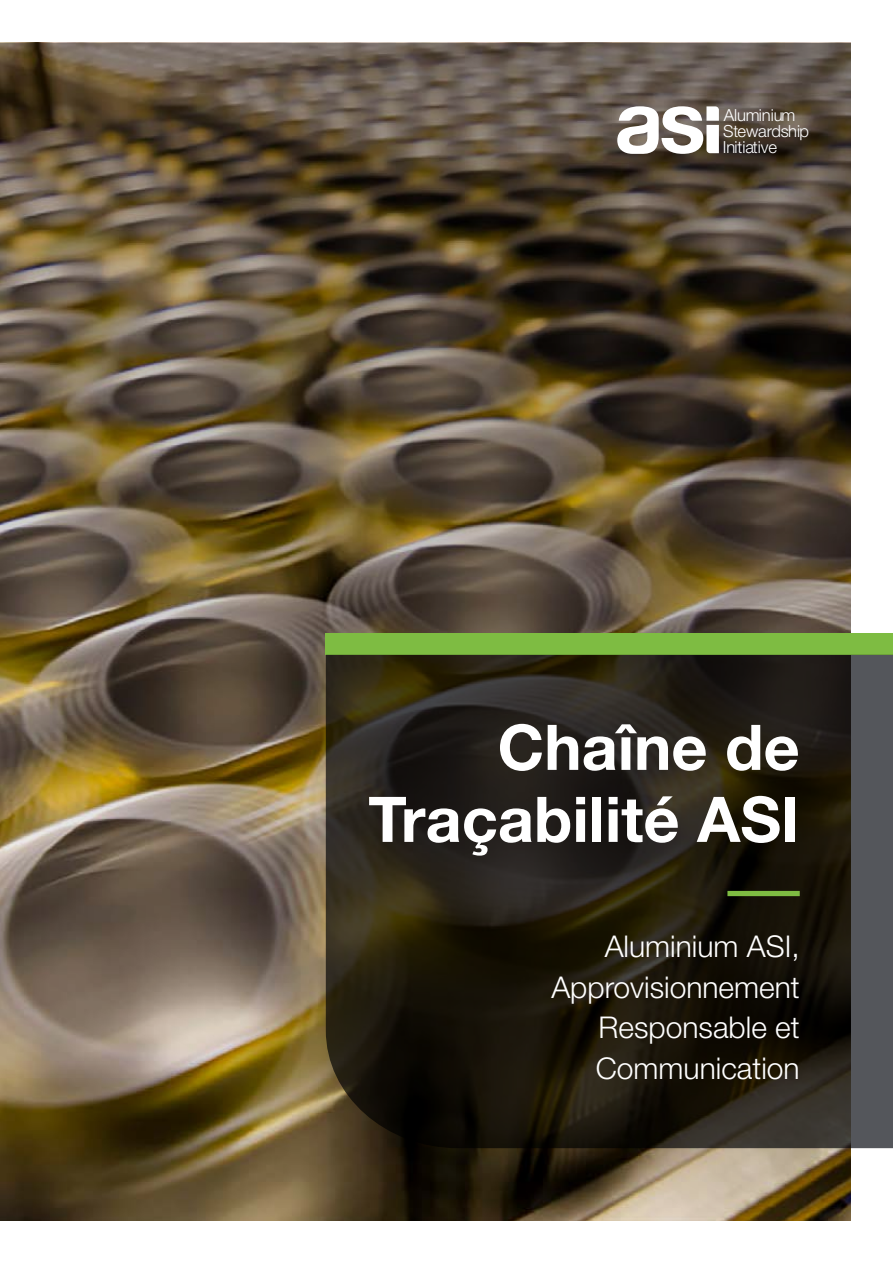
<style>
.page{position:relative;width:893px;height:1263px;background:#fff}
.page>*{position:absolute;margin:0;border:0;box-sizing:border-box;transform-origin:0 0}
.t1{font:700 63px/72px "Helvetica Neue LT";color:#fff;text-align:right}
.t2{font:300 30px/40.5px "Helvetica Neue LT";color:#fff;text-align:right}
.t3{font:300 16.65px/16.2px "Helvetica Neue LT";color:#fff}
</style>
<div class="page">
<img style="left:0;top:43px;width:850px;height:1177px">
<svg style="left:617px;top:106px;width:102px;height:48px"></svg>
<div style="left:326px;top:634px;width:567px;height:21px;background:#7ebc42"></div>
<svg style="left:326px;top:655px;width:567px;height:493px;background:#252017"></svg>
<div style="left:727px;top:891px;width:73px;height:5px;background:#7ebc42"></div>
<p class="t3" style="left:723px;top:106px;width:88px">Aluminium<br>Stewardship<br>Initiative</p>
<h1 class="t1" style="left:368px;top:710px;width:433px">Chaîne de<br>Traçabilité ASI</h1>
<p class="t2" style="left:551px;top:926px;width:250px">Aluminium ASI,<br>Approvisionnement<br>Responsable et<br>Communication</p>
</div>
